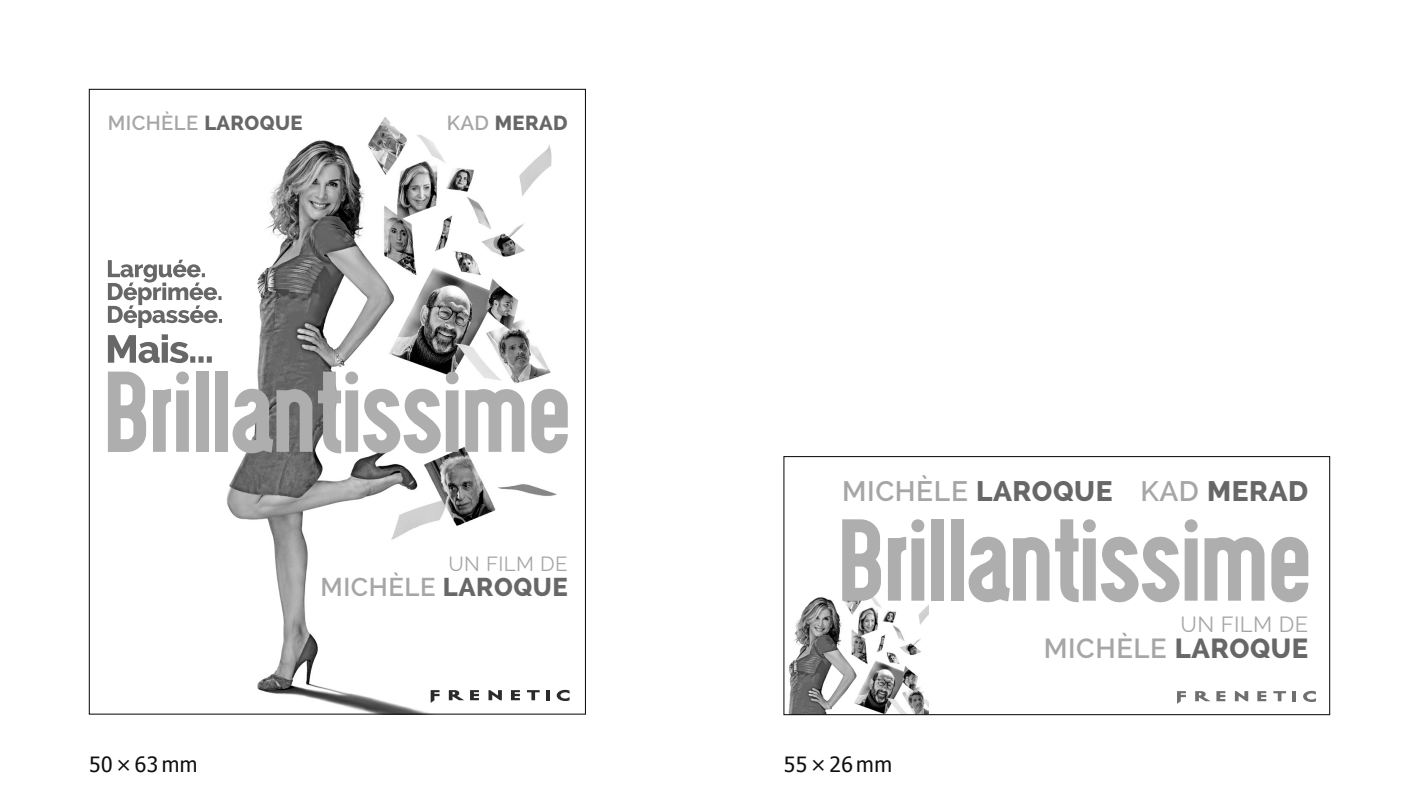
<style>
.page{position:relative;width:1419px;height:804px;background:#fff}
.page>*{position:absolute;margin:0;border:0;box-sizing:border-box;transform-origin:0 0}
.t1{font:600 28px "Raleway";letter-spacing:.02em;color:#a6a6a6}
.t2{font:800 28px "Raleway";letter-spacing:.02em;color:#676767}
.t3{font:600 27.3px "Raleway";letter-spacing:.02em;color:#a6a6a6}
.t4{font:600 25.55px "Raleway";letter-spacing:.02em;color:#a6a6a6}
.t5{font:21.7px "Raleway";letter-spacing:.02em;color:#a6a6a6}
.t6{font:21px "Tahoma";letter-spacing:.02em;color:#0f0f0f}
.t7{font:600 20.3px "Raleway";letter-spacing:.02em;color:#a6a6a6}
.t8{font:20.3px "Raleway";letter-spacing:.02em;color:#a6a6a6}
.t9{font:800 20.3px "Raleway";letter-spacing:.02em;color:#676767}
.s1{font-weight:800;color:#676767}
.s2{font-weight:600;color:#a6a6a6}
</style>
<div class="page">
<img style="left:107px;top:117px;width:450px;height:595px">
<svg style="left:108px;top:371px;width:38px;height:81px"></svg>
<svg style="left:153px;top:371px;width:36px;height:81px"></svg>
<div style="left:196px;top:371px;width:12px;height:81px;background:#aeaeae"></div>
<div style="left:215px;top:371px;width:13px;height:81px;background:#aeaeae"></div>
<svg style="left:232px;top:389px;width:80px;height:65px;background:#a6a6a6"></svg>
<svg style="left:318px;top:371px;width:140px;height:82px"></svg>
<svg style="left:465px;top:389px;width:59px;height:63px"></svg>
<svg style="left:531px;top:389px;width:37px;height:64px"></svg>
<svg style="left:108px;top:334px;width:104px;height:29px"></svg>
<svg style="left:108px;top:260px;width:114px;height:68px"></svg>
<img style="left:788px;top:585px;width:141px;height:128px">
<svg style="left:842px;top:519px;width:39px;height:82px"></svg>
<svg style="left:888px;top:519px;width:36px;height:81px"></svg>
<div style="left:931px;top:519px;width:13px;height:81px;background:#aeaeae"></div>
<div style="left:951px;top:519px;width:13px;height:81px;background:#aeaeae"></div>
<svg style="left:968px;top:536px;width:81px;height:67px"></svg>
<svg style="left:1055px;top:519px;width:142px;height:83px"></svg>
<svg style="left:1204px;top:537px;width:60px;height:63px"></svg>
<svg style="left:1271px;top:537px;width:37px;height:65px"></svg>
<svg style="left:1195px;top:691px;width:15px;height:10px"></svg>
<svg style="left:1177px;top:691px;width:9px;height:13px"></svg>
<svg style="left:1216px;top:691px;width:9px;height:10px"></svg>
<svg style="left:1235px;top:691px;width:13px;height:10px"></svg>
<svg style="left:1273px;top:691px;width:13px;height:10px"></svg>
<hr style="left:1292px;top:691px;width:4px;height:10px;background:#6f6f6f">
<svg style="left:1257px;top:691px;width:9px;height:10px"></svg>
<svg style="left:1303px;top:691px;width:13px;height:11px"></svg>
<div style="left:377px;top:635px;width:246px;height:121px;background:#fff"></div>
<svg style="left:449px;top:690px;width:15px;height:10px"></svg>
<svg style="left:431px;top:690px;width:8px;height:13px"></svg>
<svg style="left:470px;top:690px;width:9px;height:10px"></svg>
<svg style="left:488px;top:690px;width:14px;height:10px"></svg>
<svg style="left:527px;top:690px;width:13px;height:10px"></svg>
<hr style="left:546px;top:690px;width:4px;height:10px;background:#2b2b2b">
<svg style="left:511px;top:690px;width:9px;height:10px"></svg>
<svg style="left:557px;top:690px;width:12px;height:11px"></svg>
<div style="left:783px;top:456px;width:547px;height:259px;border:1px solid #0f0f0f"></div>
<p class="t7" style="left:108px;top:111px;width:196px">MICHÈLE <span class="s1">LAROQUE</span></p>
<p class="t9" style="left:447px;top:111px;width:122px"><span class="s2">KAD</span> MERAD</p>
<p class="t8" style="left:448px;top:551px;width:121px">UN FILM DE</p>
<p class="t4" style="left:321px;top:572px;width:249px">MICHÈLE <span class="s1">LAROQUE</span></p>
<p class="t1" style="left:842px;top:475px;width:272px">MICHÈLE <span class="s1">LAROQUE</span></p>
<p class="t2" style="left:1140px;top:475px;width:169px"><span class="s2">KAD</span> MERAD</p>
<p class="t5" style="left:1180px;top:611px;width:129px">UN FILM DE</p>
<p class="t3" style="left:1044px;top:633px;width:266px">MICHÈLE <span class="s1">LAROQUE</span></p>
<p class="t6" style="left:89px;top:750px;width:110px">50×63mm</p>
<p class="t6" style="left:784px;top:750px;width:110px">55×26mm</p>
</div>
